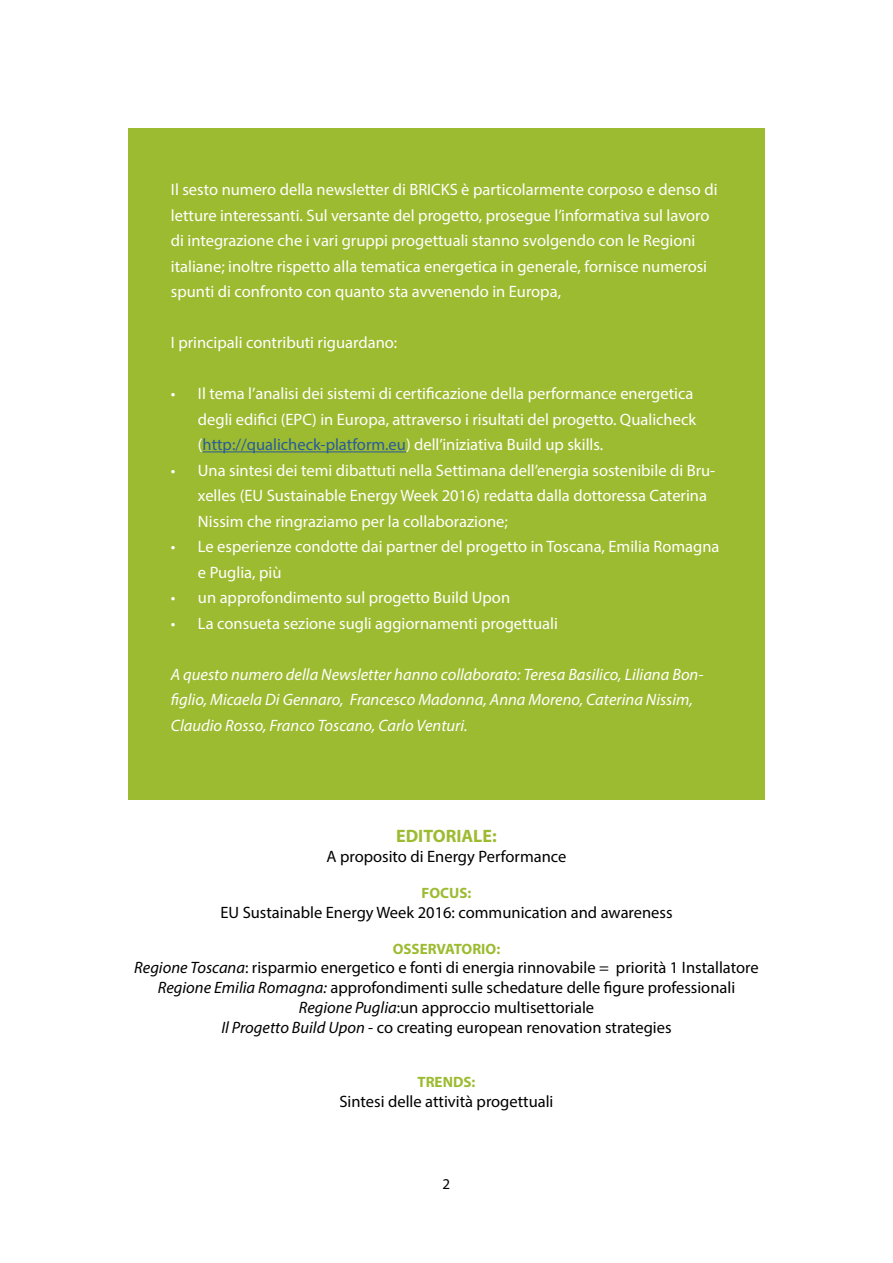
<style>
.page{position:relative;width:893px;height:1263px;background:#fff}
.page>*{position:absolute;margin:0;border:0;box-sizing:border-box;transform-origin:0 0}
.t1{font:700 18px "Myriad Pro";color:#9dbb31}
.t2{font:16.5px/25.5px "Myriad Pro";color:#fff}
.t3{font:16.5px/19.8px "Myriad Pro";color:#000;text-align:center}
.t4{font:italic 16.5px/25.5px "Myriad Pro";color:#fff}
.t5{font:700 15px "Myriad Pro";color:#9dbb31}
.t6{font:15px "Myriad Pro";color:#000}
.s1{color:#275b9b}
.s2{font-style:italic}
</style>
<div class="page">
<div style="left:128px;top:128px;width:637px;height:671px;background:#9dbb31"></div>
<hr style="left:203px;top:451px;width:203px;height:1px;background:#275b9b">
<p class="t2" style="left:171px;top:177px;width:548px">Il sesto numero della newsletter di BRICKS è particolarmente corposo e denso di letture interessanti. Sul versante del progetto, prosegue l’informativa sul lavoro di integrazione che i vari gruppi progettuali stanno svolgendo con le Regioni italiane; inoltre rispetto alla tematica energetica in generale, fornisce numerosi spunti di confronto con quanto sta avvenendo in Europa,</p>
<p class="t2" style="left:171px;top:330px;width:228px">I principali contributi riguardano:</p>
<p class="t2" style="left:198px;top:381px;width:500px;text-indent:-27px">• Il tema l’analisi dei sistemi di certificazione della performance energetica degli edifici (EPC) in Europa, attraverso i risultati del progetto. Qualicheck (<span class="s1">http://qualicheck-platform.eu</span>) dell’iniziativa Build up skills.</p>
<p class="t2" style="left:198px;top:457px;width:519px;text-indent:-27px">• Una sintesi dei temi dibattuti nella Settimana dell’energia sostenibile di Bru&shy;xelles (EU Sustainable Energy Week 2016) redatta dalla dottoressa Caterina<br>Nissim che ringraziamo per la collaborazione;</p>
<p class="t2" style="left:198px;top:534px;width:523px;text-indent:-27px">• Le esperienze condotte dai partner del progetto in Toscana, Emilia Romagna e Puglia, più</p>
<p class="t2" style="left:171px;top:585px;width:341px">• un approfondimento sul progetto Build Upon</p>
<p class="t2" style="left:171px;top:610px;width:388px">• La consueta sezione sugli aggiornamenti progettuali</p>
<p class="t4" style="left:171px;top:661px;width:534px">A questo numero della Newsletter hanno collaborato: Teresa Basilico, Liliana Bon&shy;figlio, Micaela Di Gennaro, Francesco Madonna, Anna Moreno, Caterina Nissim,<br>Claudio Rosso, Franco Toscano, Carlo Venturi.</p>
<p class="t1" style="left:396px;top:824px;width:102px">EDITORIALE:</p>
<p class="t3" style="left:326px;top:846px;width:242px">A proposito di Energy Performance</p>
<p class="t5" style="left:422px;top:883px;width:51px">FOCUS:</p>
<p class="t3" style="left:220px;top:902px;width:454px">EU Sustainable Energy Week 2016: communication and awareness</p>
<p class="t5" style="left:393px;top:939px;width:109px">OSSERVATORIO:</p>
<p class="t3" style="left:134px;top:957px;width:626px"><span class="s2">Regione Toscana</span>: risparmio energetico e fonti di energia rinnovabile = priorità 1 Installatore <span class="s2">Regione Emilia Romagna:</span> approfondimenti sulle schedature delle figure professionali <span class="s2">Regione Puglia</span>:un approccio multisettoriale<br><span class="s2">Il Progetto Build Upon</span> - co creating european renovation strategies</p>
<p class="t5" style="left:417px;top:1072px;width:59px">TRENDS:</p>
<p class="t3" style="left:339px;top:1091px;width:216px">Sintesi delle attività progettuali</p>
<p class="t6" style="left:443px;top:1175px;width:9px">2</p>
</div>
